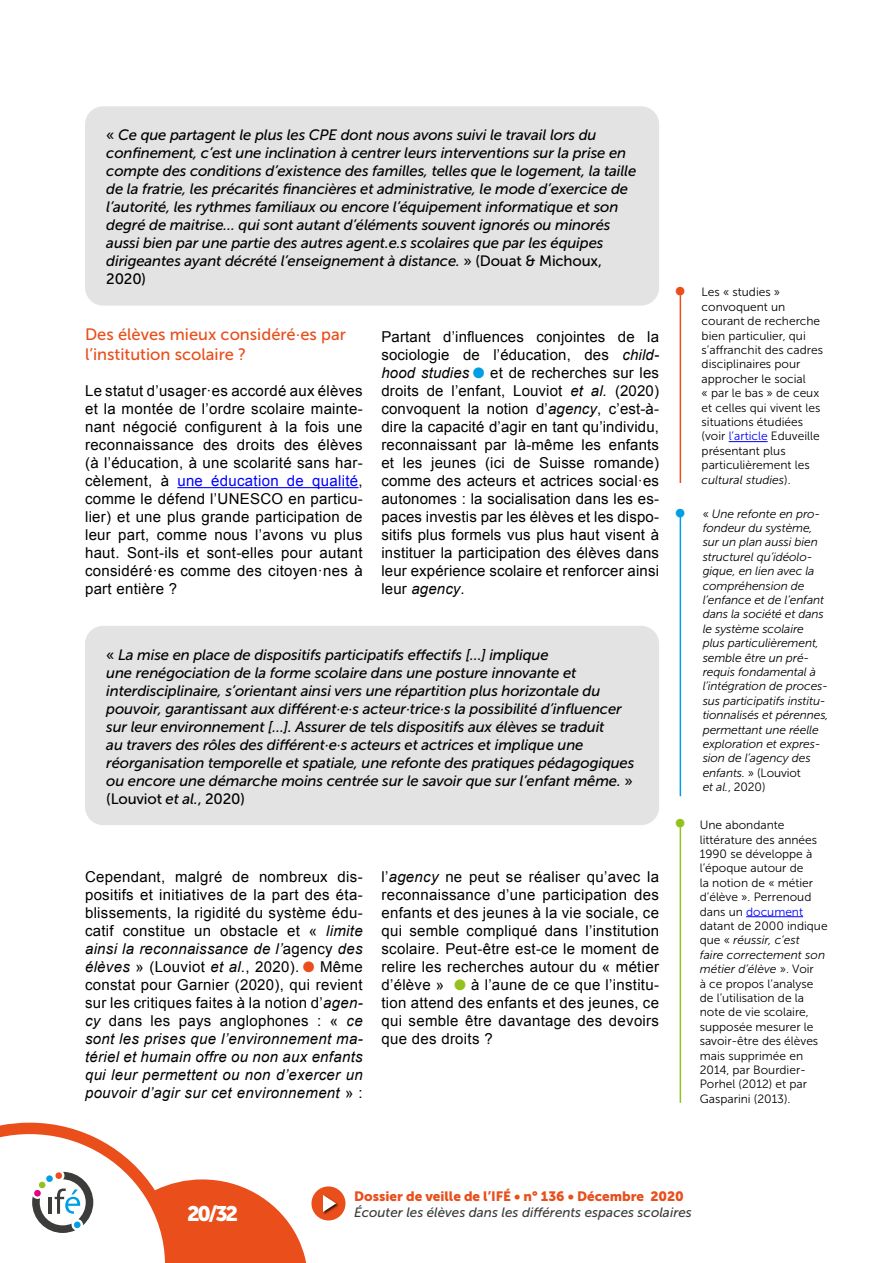
<style>
.page{position:relative;width:893px;height:1263px;background:#fff}
.page>*{position:absolute;margin:0;border:0;box-sizing:border-box;transform-origin:0 0}
.t1{font:21px "Museo Sans 900";color:#fff}
.Corps{font:16.5px/19.8px "Museo Sans 500";color:#e94e1b}
.Corps-2{font:15px/18px "Arial";letter-spacing:.02em;color:#000;text-align:justify}
.Encadré{font:italic 15px/18px "Museo Sans 500";letter-spacing:-.01em;color:#000}
.t2{font:italic 13.5px "Museo Sans 500";color:#3c3c3b}
.t3{font:13.5px "Museo Sans 900";color:#e94e1b}
.t4{font:12px/14.4px "Museo Sans 300";color:#000}
.t5{font:italic 12px/14.4px "Museo Sans 300";letter-spacing:-.01em;color:#000}
.s1{font-style:normal}
.s2{color:#00f}
.s3{font-style:italic}
.s4{color:#009fe3}
.s5{color:#e94e1b}
.s6{color:#95c11f}
</style>
<div class="page">
<div style="left:311px;top:1186px;width:34px;height:34px;background:#e94e1b;border-radius:50%"></div>
<div style="left:322px;top:1194px;width:18px;height:21px;background:#000;opacity:.75"></div>
<svg style="left:323px;top:1195px;width:13px;height:17px"></svg>
<svg style="left:0;top:1123px;width:306px;height:140px"></svg>
<div style="left:39px;top:1181px;width:7px;height:7px;background:#95c11f;border-radius:50%"></div>
<div style="left:46px;top:1175px;width:7px;height:7px;background:#009fe3;border-radius:50%"></div>
<div style="left:55px;top:1172px;width:7px;height:7px;background:#e94e1b;border-radius:50%"></div>
<div style="left:74px;top:1221px;width:7px;height:7px;background:#009fe3;border-radius:50%"></div>
<div style="left:34px;top:1190px;width:7px;height:7px;background:#e6007d;border-radius:50%"></div>
<hr style="left:177px;top:487px;width:182px;height:1px;background:#00f">
<hr style="left:729px;top:441px;width:39px;height:1px;background:#00f">
<hr style="left:680px;top:295px;width:1px;height:188px;background:#e94e1b">
<hr style="left:680px;top:516px;width:1px;height:280px;background:#009fe3">
<div style="left:85px;top:626px;width:574px;height:199px;background:#e3e3e3;border-radius:18px"></div>
<div style="left:85px;top:106px;width:574px;height:200px;background:#e3e3e3;border-radius:18px"></div>
<hr style="left:746px;top:916px;width:57px;height:1px;background:#00f">
<hr style="left:680px;top:827px;width:1px;height:276px;background:#95c11f">
<p class="Encadré" style="left:106px;top:126px;width:532px"><span class="s1">«</span> Ce que partagent le plus les CPE dont nous avons suivi le travail lors du confinement, c’est une inclination à centrer leurs interventions sur la prise en compte des conditions d’existence des familles, telles que le logement, la taille de la fratrie, les précarités financières et administrative, le mode d’exercice de l’autorité, les rythmes familiaux ou encore l’équipement informatique et son degré de maitrise… qui sont autant d’éléments souvent ignorés ou minorés aussi bien par une partie des autres agent.e.s scolaires que par les équipes dirigeantes ayant décrété l’enseignement à distance. <span class="s1">» (Douat &amp; Michoux, 2020)</span></p>
<p class="Corps" style="left:85px;top:324px;width:262px">Des élèves mieux considéré·es par l’institution scolaire ?</p>
<p class="Corps-2" style="left:85px;top:382px;width:279px">Le statut d’usager·es accordé aux élèves et la montée de l’ordre scolaire mainte&shy;nant négocié configurent à la fois une reconnaissance des droits des élèves (à l’éducation, à une scolarité sans har&shy;cèlement, à <span class="s2">une éducation de qualité</span>, comme le défend l’UNESCO en particu&shy;lier) et une plus grande participation de leur part, comme nous l’avons vu plus haut. Sont-ils et sont-elles pour autant considéré·es comme des citoyen·nes à part entière ?</p>
<p class="Corps-2" style="left:381px;top:328px;width:279px">Partant d’influences conjointes de la sociologie de l’éducation, des <span class="s3">child&shy;hood studies</span> <span class="s4">●</span> et de recherches sur les droits de l’enfant, Louviot <span class="s3">et al.</span> (2020) convoquent la notion d’<span class="s3">agency</span>, c’est-à&shy;dire la capacité d’agir en tant qu’individu, reconnaissant par là-même les enfants et les jeunes (ici de Suisse romande) comme des acteurs et actrices social·es autonomes : la socialisation dans les es&shy;paces investis par les élèves et les dispo&shy;sitifs plus formels vus plus haut visent à instituer la participation des élèves dans leur expérience scolaire et renforcer ainsi leur <span class="s3">agency</span>.</p>
<p class="Encadré" style="left:106px;top:646px;width:530px"><span class="s1">«</span> La mise en place de dispositifs participatifs effectifs […] implique<br>une renégociation de la forme scolaire dans une posture innovante et interdisciplinaire, s’orientant ainsi vers une répartition plus horizontale du pouvoir, garantissant aux différent·e·s acteur·trice·s la possibilité d’influencer sur leur environnement […]. Assurer de tels dispositifs aux élèves se traduit<br>au travers des rôles des différent·e·s acteurs et actrices et implique une réorganisation temporelle et spatiale, une refonte des pratiques pédagogiques ou encore une démarche moins centrée sur le savoir que sur l’enfant même. <span class="s1">» (Louviot</span> et al.<span class="s1">, 2020)</span></p>
<p class="Corps-2" style="left:85px;top:868px;width:279px">Cependant, malgré de nombreux dis&shy;positifs et initiatives de la part des éta&shy;blissements, la rigidité du système édu&shy;catif constitue un obstacle et « <span class="s3">limite ainsi la reconnaissance de l’</span>agency <span class="s3">des élèves</span> » (Louviot <span class="s3">et al.</span>, 2020). <span class="s5">●</span> Même constat pour Garnier (2020), qui revient sur les critiques faites à la notion d’<span class="s3">agen&shy;cy</span> dans les pays anglophones : « <span class="s3">ce sont les prises que l’environnement ma&shy;tériel et humain offre ou non aux enfants qui leur permettent ou non d’exercer un pouvoir d’agir sur cet environnement</span> » :</p>
<p class="Corps-2" style="left:381px;top:868px;width:279px">l’<span class="s3">agency</span> ne peut se réaliser qu’avec la reconnaissance d’une participation des enfants et des jeunes à la vie sociale, ce qui semble compliqué dans l’institution scolaire. Peut-être est-ce le moment de relire les recherches autour du « métier d’élève » <span class="s6">●</span> à l’aune de ce que l’institu&shy;tion attend des enfants et des jeunes, ce qui semble être davantage des devoirs que des droits ?</p>
<p class="t4" style="left:702px;top:285px;width:123px">Les « studies » convoquent un courant de recherche bien particulier, qui s’affranchit des cadres disciplinaires pour approcher le social<br>« par le bas » de ceux et celles qui vivent les situations étudiées (voir <span class="s2">l’article</span> Eduveille présentant plus particulièrement les <span class="s3">cultural studies</span>).</p>
<p class="t5" style="left:703px;top:506px;width:127px"><span class="s1">«</span> Une refonte en pro&shy;fondeur du système, sur un plan aussi bien structurel qu’idéolo&shy;gique, en lien avec la compréhension de l’enfance et de l’enfant dans la société et dans le système scolaire plus particulièrement, semble être un pré&shy;requis fondamental à l’intégration de proces&shy;sus participatifs institu&shy;tionnalisés et pérennes, permettant une réelle exploration et expres&shy;sion de l’agency des enfants. <span class="s1">» (Louviot<br></span>et al.<span class="s1">, 2020)</span></p>
<p class="t4" style="left:700px;top:818px;width:129px">Une abondante littérature des années<br>1990 se développe à l’époque autour de<br>la notion de « métier d’élève ». Perrenoud dans un <span class="s2">document </span>datant de 2000 indique que « <span class="s3">réussir, c’est<br>faire correctement son métier d’élève</span> ». Voir<br>à ce propos l’analyse de l’utilisation de la note de vie scolaire, supposée mesurer le savoir-être des élèves mais supprimée en<br>2014, par Bourdier-<br>Porhel (2012) et par<br>Gasparini (2013).</p>
<p class="t3" style="left:354px;top:1188px;width:331px">Dossier de veille de l’IFÉ • n° 136 • Décembre 2020</p>
<h1 class="t1" style="left:187px;top:1202px;width:53px">20/32</h1>
<p class="t2" style="left:354px;top:1205px;width:339px">Écouter les élèves dans les différents espaces scolaires</p>
</div>
